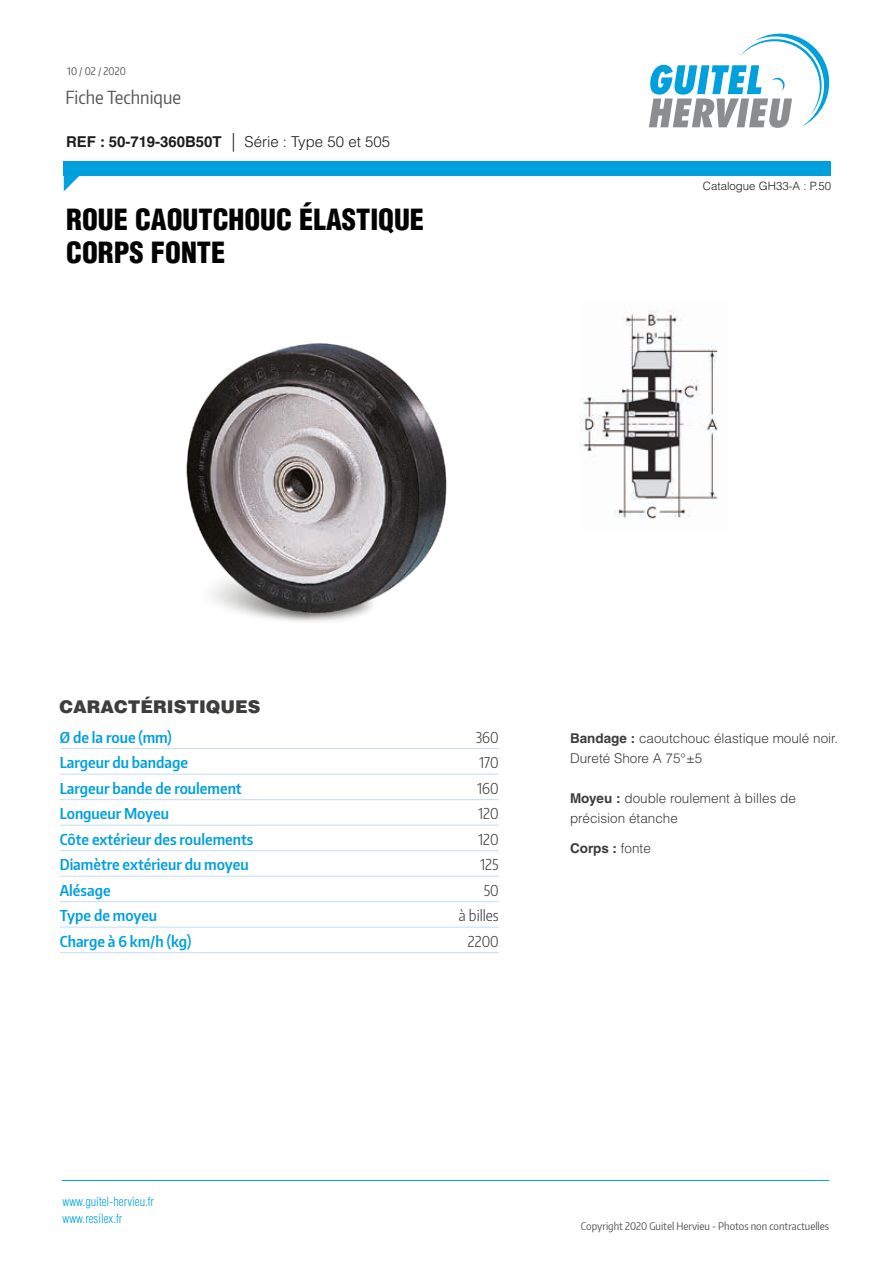
<style>
.page{position:relative;width:893px;height:1263px;background:#fff}
.page>*{position:absolute;margin:0;border:0;box-sizing:border-box;transform-origin:0 0}
.t1{font:900 condensed 28.5px/33px "Helvetica LT Std";color:#020203}
.t2{font:18px "Encode Sans Condensed";color:#575756}
.t3{font:900 17.55px "Helvetica LT Std";color:#3d3d3c}
.t4{font:600 15px "Encode Sans Condensed";color:#00a0dd}
.t5{font:700 15px "Helvetica LT Std";color:#1d1d1b}
.t6{font:300 15px "Encode Sans Condensed";color:#3d3d3c}
.t7{font:300 13.5px/19.5px "Helvetica LT Std";color:#3d3d3c}
.t8{font:700 13.5px "Helvetica LT Std";color:#3d3d3c}
.t9{font:300 condensed 12.3px/16.6px "Helvetica LT Std";color:#00a0dd}
.t10{font:300 11.4px "Helvetica LT Std";color:#1d1d1b}
.t11{font:10.5px "Encode Sans Condensed";color:#575756}
.s1{font-weight:300;font-stretch:condensed;font-size:18.6px}
.s2{font-weight:300}
.s3{font-weight:700}
</style>
<div class="page">
<svg style="left:649px;top:33px;width:181px;height:95px"></svg>
<div style="left:64px;top:161px;width:767px;height:15px;background:#00a0dd"></div>
<svg style="left:64px;top:176px;width:15px;height:15px"></svg>
<hr style="left:62px;top:1180px;width:767px;height:1px;background:#00a0dd">
<hr style="left:60px;top:748px;width:439px;height:1px;background:#c2def5">
<hr style="left:60px;top:774px;width:439px;height:1px;background:#c2def5">
<hr style="left:60px;top:799px;width:439px;height:1px;background:#c2def5">
<hr style="left:60px;top:825px;width:439px;height:1px;background:#c2def5">
<hr style="left:60px;top:850px;width:439px;height:1px;background:#c2def5">
<hr style="left:60px;top:876px;width:439px;height:1px;background:#c2def5">
<hr style="left:60px;top:901px;width:439px;height:1px;background:#c2def5">
<hr style="left:60px;top:927px;width:439px;height:1px;background:#c2def5">
<hr style="left:60px;top:952px;width:439px;height:1px;background:#c2def5">
<img style="left:186px;top:343px;width:261px;height:279px">
<img style="left:579px;top:310px;width:139px;height:209px">
<p class="t11" style="left:67px;top:64px;width:60px">10 / 02 / 2020</p>
<p class="t2" style="left:65px;top:85px;width:117px">Fiche Technique</p>
<p class="t5" style="left:66px;top:132px;width:325px">REF : 50-719-360B50T <span class="s1">|</span> <span class="s2">Série : Type 50 et 505</span></p>
<p class="t1" style="left:66px;top:203px;width:360px">ROUE CAOUTCHOUC ÉLASTIQUE<br>CORPS FONTE</p>
<p class="t10" style="left:703px;top:179px;width:130px">Catalogue GH33-A : P.50</p>
<p class="t3" style="left:60px;top:696px;width:202px">CARACTÉRISTIQUES</p>
<p class="t4" style="left:60px;top:727px;width:114px">Ø de la roue (mm)</p>
<p class="t6" style="left:476px;top:727px;width:25px">360</p>
<p class="t4" style="left:60px;top:753px;width:130px">Largeur du bandage</p>
<p class="t6" style="left:479px;top:753px;width:21px">170</p>
<p class="t4" style="left:60px;top:778px;width:183px">Largeur bande de roulement</p>
<p class="t6" style="left:477px;top:778px;width:23px">160</p>
<p class="t4" style="left:60px;top:804px;width:111px">Longueur Moyeu</p>
<p class="t6" style="left:478px;top:804px;width:22px">120</p>
<p class="t4" style="left:60px;top:829px;width:195px">Côte extérieur des roulements</p>
<p class="t6" style="left:478px;top:829px;width:22px">120</p>
<p class="t4" style="left:60px;top:855px;width:190px">Diamètre extérieur du moyeu</p>
<p class="t6" style="left:480px;top:855px;width:20px">125</p>
<p class="t4" style="left:60px;top:880px;width:52px">Alésage</p>
<p class="t6" style="left:484px;top:880px;width:17px">50</p>
<p class="t4" style="left:60px;top:906px;width:99px">Type de moyeu</p>
<p class="t6" style="left:459px;top:906px;width:41px">à billes</p>
<p class="t4" style="left:60px;top:931px;width:133px">Charge à 6 km/h (kg)</p>
<p class="t6" style="left:468px;top:931px;width:32px">2200</p>
<p class="t7" style="left:570px;top:728px;width:270px"><span class="s3">Bandage :</span> caoutchouc élastique moulé noir.<br>Dureté Shore A 75°±5</p>
<p class="t7" style="left:570px;top:788px;width:227px"><span class="s3">Moyeu :</span> double roulement à billes de précision étanche</p>
<p class="t8" style="left:570px;top:840px;width:82px">Corps : <span class="s2">fonte</span></p>
<p class="t9" style="left:63px;top:1193px;width:93px">www.guitel-hervieu.fr www.resilex.fr</p>
<p class="t11" style="left:581px;top:1219px;width:250px">Copyright 2020 Guitel Hervieu - Photos non contractuelles</p>
</div>
